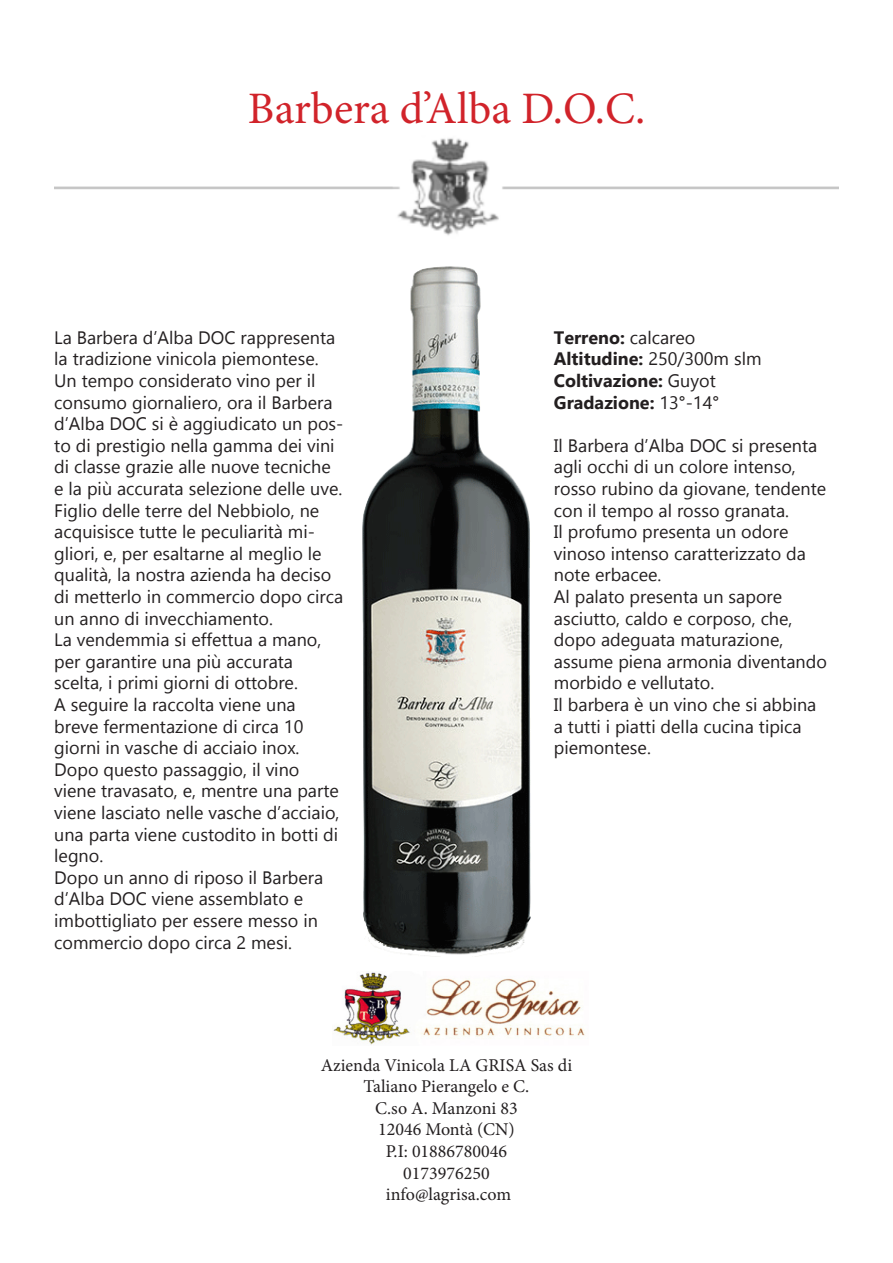
<style>
.page{position:relative;width:893px;height:1263px;background:#fff}
.page>*{position:absolute;margin:0;border:0;box-sizing:border-box;transform-origin:0 0}
.t1{font:45px "Minion Pro";color:#d1232a}
.t2{font:18px/21.6px "Gadugi";color:#231f20}
.t3{font:18px/21.6px "Minion Pro";color:#231f20;text-align:center}
.t4{font:700 18px "Gadugi";color:#231f20}
.s1{font-weight:400}
</style>
<div class="page">
<img style="left:54px;top:138px;width:785px;height:98px">
<img style="left:333px;top:972px;width:252px;height:73px">
<img style="left:362px;top:266px;width:169px;height:689px">
<p class="t1" style="left:248px;top:79px;width:399px">Barbera d’Alba D.O.C.</p>
<p class="t2" style="left:54px;top:326px;width:283px">La Barbera d’Alba DOC rappresenta la tradizione vinicola piemontese.</p>
<p class="t2" style="left:54px;top:370px;width:291px">Un tempo considerato vino per il consumo giornaliero, ora il Barbera d’Alba DOC si è aggiudicato un pos&shy;to di prestigio nella gamma dei vini di classe grazie alle nuove tecniche e la più accurata selezione delle uve.<br>Figlio delle terre del Nebbiolo, ne acquisisce tutte le peculiarità mi&shy;gliori, e, per esaltarne al meglio le qualità, la nostra azienda ha deciso di metterlo in commercio dopo circa un anno di invecchiamento.</p>
<p class="t2" style="left:54px;top:629px;width:269px">La vendemmia si effettua a mano, per garantire una più accurata scelta, i primi giorni di ottobre.</p>
<p class="t2" style="left:54px;top:694px;width:287px">A seguire la raccolta viene una breve fermentazione di circa 10 giorni in vasche di acciaio inox.<br>Dopo questo passaggio, il vino viene travasato, e, mentre una parte viene lasciato nelle vasche d’acciaio, una parta viene custodito in botti di legno.</p>
<p class="t2" style="left:54px;top:866px;width:271px">Dopo un anno di riposo il Barbera d’Alba DOC viene assemblato e imbottigliato per essere messo in commercio dopo circa 2 mesi.</p>
<p class="t4" style="left:554px;top:326px;width:143px">Terreno: <span class="s1">calcareo</span></p>
<p class="t4" style="left:554px;top:348px;width:209px">Altitudine: <span class="s1">250/300m slm</span></p>
<p class="t4" style="left:554px;top:370px;width:163px">Coltivazione: <span class="s1">Guyot</span></p>
<p class="t4" style="left:554px;top:391px;width:167px">Gradazione: <span class="s1">13°-14°</span></p>
<p class="t2" style="left:554px;top:434px;width:265px">Il Barbera d’Alba DOC si presenta</p>
<p class="t2" style="left:554px;top:456px;width:243px">agli occhi di un colore intenso,</p>
<p class="t2" style="left:554px;top:478px;width:274px">rosso rubino da giovane, tendente</p>
<p class="t2" style="left:554px;top:499px;width:237px">con il tempo al rosso granata.</p>
<p class="t2" style="left:554px;top:521px;width:236px">Il profumo presenta un odore</p>
<p class="t2" style="left:554px;top:542px;width:254px">vinoso intenso caratterizzato da</p>
<p class="t2" style="left:554px;top:564px;width:109px">note erbacee.</p>
<p class="t2" style="left:554px;top:586px;width:230px">Al palato presenta un sapore</p>
<p class="t2" style="left:554px;top:607px;width:240px">asciutto, caldo e corposo, che,</p>
<p class="t2" style="left:554px;top:629px;width:231px">dopo adeguata maturazione,</p>
<p class="t2" style="left:554px;top:650px;width:274px">assume piena armonia diventando</p>
<p class="t2" style="left:554px;top:672px;width:162px">morbido e vellutato.</p>
<p class="t2" style="left:554px;top:694px;width:264px">Il barbera è un vino che si abbina</p>
<p class="t2" style="left:554px;top:715px;width:249px">a tutti i piatti della cucina tipica</p>
<p class="t2" style="left:554px;top:737px;width:99px">piemontese.</p>
<p class="t3" style="left:321px;top:1054px;width:253px">Azienda Vinicola LA GRISA Sas di<br>Taliano Pierangelo e C.<br>C.so A. Manzoni 83<br>12046 Montà (CN)<br>P.I: 01886780046<br>0173976250<br>info@lagrisa.com</p>
</div>
